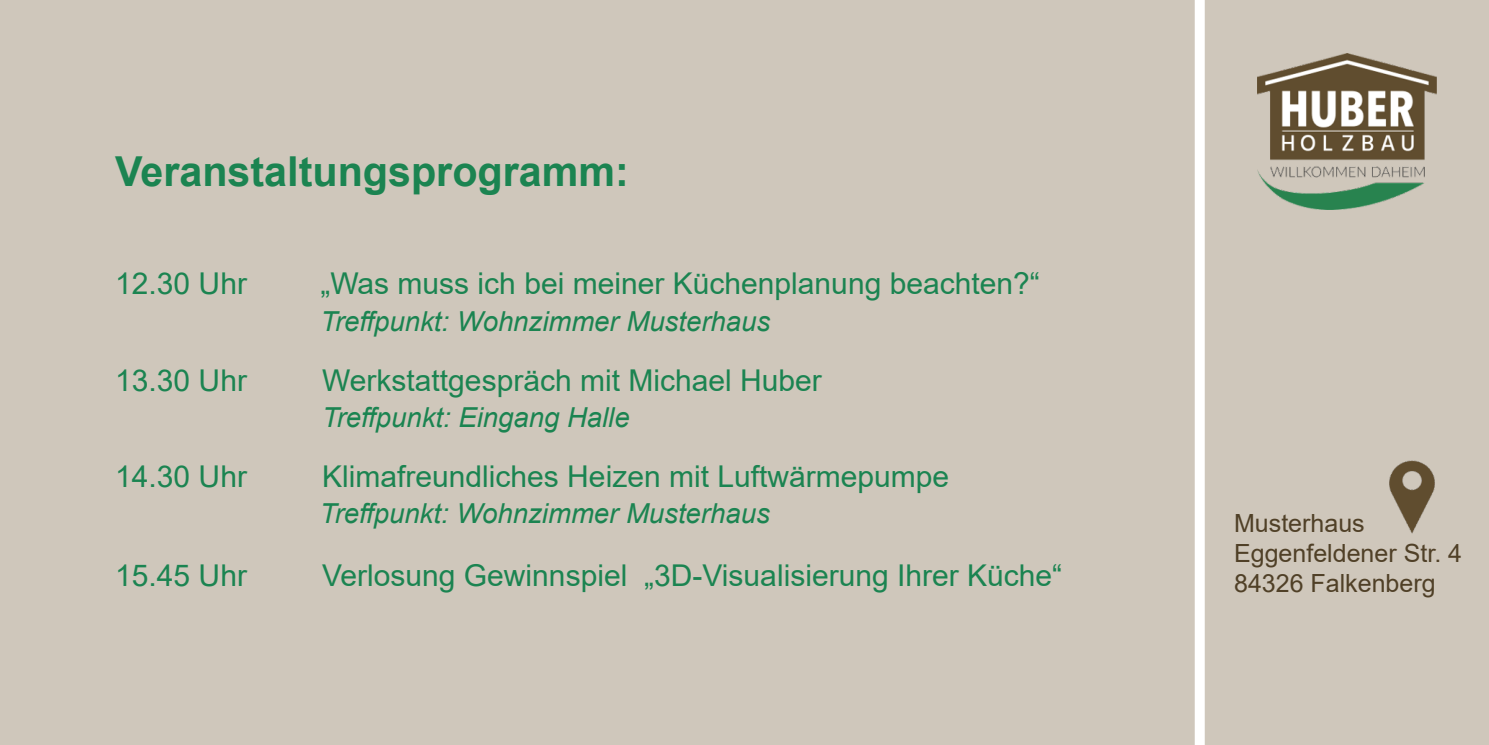
<style>
.page{position:relative;width:1489px;height:745px;background:#fff}
.page>*{position:absolute;margin:0;border:0;box-sizing:border-box;transform-origin:0 0}
.t1{font:700 41.25px "Arial";color:#1b8451}
.t2{font:30px "Arial";color:#1b8451}
.t3{font:italic 27.5px "Arial";color:#1b8451}
.t4{font:25px "Arial";color:#504027}
</style>
<div class="page">
<div style="left:0;top:0;width:1488px;height:744px;background:#cfc7bb"></div>
<svg style="left:1194px;top:0;width:243px;height:744px"></svg>
<img style="left:1380px;top:456px;width:57px;height:88px">
<img style="left:1256px;top:54px;width:179px;height:155px">
<p class="t1" style="left:115px;top:143px;width:515px">Veranstaltungsprogramm:</p>
<p class="t2" style="left:115px;top:263px;width:133px">12.30 Uhr</p>
<p class="t2" style="left:320px;top:263px;width:721px">„Was muss ich bei meiner Küchenplanung beachten?“</p>
<p class="t3" style="left:320px;top:303px;width:451px">Treffpunkt: Wohnzimmer Musterhaus</p>
<p class="t2" style="left:115px;top:359px;width:133px">13.30 Uhr</p>
<p class="t2" style="left:322px;top:359px;width:501px">Werkstattgespräch mit Michael Huber</p>
<p class="t3" style="left:322px;top:399px;width:309px">Treffpunkt: Eingang Halle</p>
<p class="t2" style="left:115px;top:455px;width:133px">14.30 Uhr</p>
<p class="t2" style="left:322px;top:455px;width:628px">Klimafreundliches Heizen mit Luftwärmepumpe</p>
<p class="t3" style="left:320px;top:495px;width:451px">Treffpunkt: Wohnzimmer Musterhaus</p>
<p class="t2" style="left:115px;top:554px;width:133px">15.45 Uhr</p>
<p class="t2" style="left:322px;top:554px;width:741px">Verlosung Gewinnspiel „3D-Visualisierung Ihrer Küche“</p>
<p class="t4" style="left:1233px;top:505px;width:132px">Musterhaus</p>
<p class="t4" style="left:1233px;top:535px;width:229px">Eggenfeldener Str. 4</p>
<p class="t4" style="left:1233px;top:565px;width:203px">84326 Falkenberg</p>
</div>
